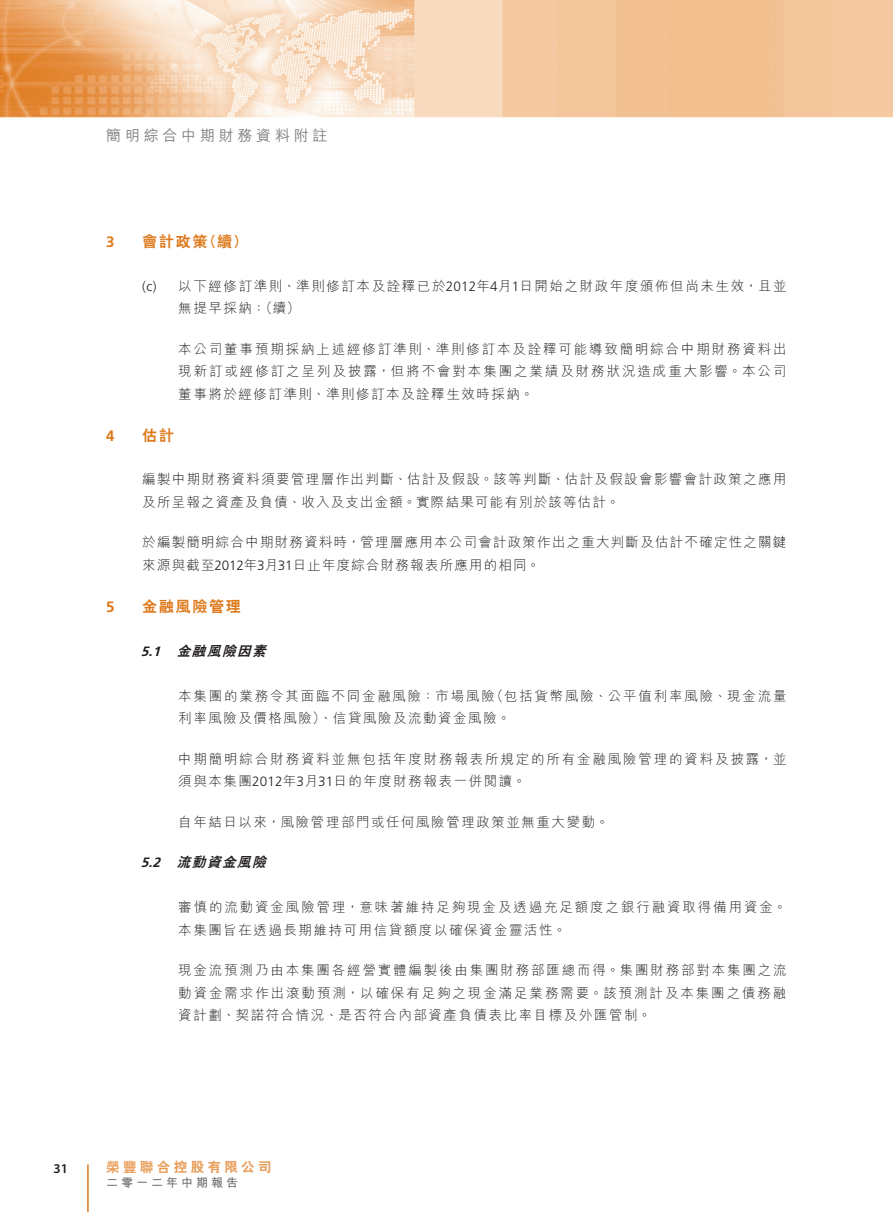
<style>
.page{position:relative;width:893px;height:1212px;background:#fff}
.page>*{position:absolute;margin:0;border:0;box-sizing:border-box;transform-origin:0 0}
._04___H2{font:800 15px "C Hei 2 HK";letter-spacing:.115em;color:#de791b}
.t1{font:500 15px "M Hei HK";letter-spacing:.25em;color:#808285}
._04___H2-2{font:700 15px "Frutiger LT Std";color:#de791b}
._13_____P4{font:300 13.5px/22.5px "M Hei HK";letter-spacing:.135em;color:#231f20}
._12___P2{font:300 13.5px/22.5px "M Hei HK";letter-spacing:.09em;color:#231f20}
._08____IN2{font:300 13.5px "M Hei HK";letter-spacing:.12em;color:#231f20}
._13_____P4-2{font:300 13.5px "M Hei HK";letter-spacing:.115em;color:#231f20}
._06_______H4{font:italic 800 13.5px "C Hei 2 HK";color:#231f20}
.t2{font:800 13.5px "C Hei 2 HK";letter-spacing:.25em;color:#e89c57}
._06_______H4-2{font:italic 700 13.5px "Frutiger LT Std";color:#231f20}
._08____IN2-2{font:300 13.5px "Frutiger LT Std";color:#231f20}
.t3{font:600 13.5px "Myriad Pro";color:#231f20}
.t4{font:700 12px "M Hei HK";letter-spacing:.25em;color:#6c6d70}
.s1{font-family:"Frutiger LT Std"}
</style>
<div class="page">
<img style="left:0;top:0;width:893px;height:118px">
<hr style="left:87px;top:1164px;width:2px;height:48px;background:#de791b">
<p class="t1" style="left:106px;top:125px;width:223px">簡明綜合中期財務資料附註</p>
<p class="_04___H2-2" style="left:106px;top:233px;width:10px">3</p>
<p class="_04___H2-2" style="left:106px;top:427px;width:10px">4</p>
<p class="_04___H2-2" style="left:106px;top:598px;width:10px">5</p>
<p class="_04___H2" style="left:142px;top:232px;width:67px">會計政策</p>
<p class="_04___H2" style="left:202px;top:232px;width:47px">（續(</p>
<p class="_08____IN2-2" style="left:142px;top:279px;width:16px">)c(</p>
<p class="_08____IN2" style="left:178px;top:276px;width:610px">以下經修訂準則、準則修訂本及詮釋已於<span class="s1">2012</span>年月<span class="s1">4 1</span>日開始之財政年度頒佈但尚未生效，且並</p>
<p class="_08____IN2" style="left:178px;top:299px;width:123px">無提早採納（：續(</p>
<p class="_13_____P4" style="left:178px;top:337px;width:610px;text-align:justify">本公司董事預期採納上述經修訂準則、準則修訂本及詮釋可能導致簡明綜合中期財務資料出現新訂或經修訂之呈列及披露，但將不會對本集團之業績及財務狀況造成重大影響。本公司董事將於經修訂準則、準則修訂本及詮釋生效時採納。</p>
<p class="_04___H2" style="left:142px;top:425px;width:33px">估計</p>
<p class="_12___P2" style="left:142px;top:468px;width:646px">編製中期財務資料須要管理層作出判斷、估計及假設。該等判斷、估計及假設會影響會計政策之應用及所呈報之資產及負債、收入及支出金額。實際結果可能有別於該等估計。</p>
<p class="_12___P2" style="left:142px;top:531px;width:646px">於編製簡明綜合中期財務資料時，管理層應用本公司會計政策作出之重大判斷及估計不確定性之關鍵來源與截至<span class="s1">2012</span>年月<span class="s1">3 31</span>日止年度綜合財務報表所應用的相同。</p>
<p class="_04___H2" style="left:142px;top:596px;width:100px">金融風險管理</p>
<p class="_06_______H4-2" style="left:141px;top:643px;width:25px">5.1</p>
<p class="_06_______H4-2" style="left:141px;top:854px;width:25px">5.2</p>
<p class="_06_______H4" style="left:177px;top:641px;width:95px">金融風險因素</p>
<p class="_13_____P4" style="left:178px;top:684px;width:334px">本集團的業務令其面臨不同金融風險：市場風險利率風險及價格風險）、信貸風險及流動資金風險。</p>
<p class="_13_____P4" style="left:178px;top:747px;width:610px">中期簡明綜合財務資料並無包括年度財務報表所規定的所有金融風險管理的資料及披露，並須與本集團<span class="s1">2012</span>年月<span class="s1">3 31</span>日的年度財務報表一併閱讀。</p>
<p class="_13_____P4-2" style="left:178px;top:812px;width:432px">自年結日以來，風險管理部門或任何風險管理政策並無重大變動。</p>
<p class="_06_______H4" style="left:177px;top:853px;width:95px">流動資金風險</p>
<p class="_13_____P4" style="left:490px;top:684px;width:298px">（包括貨幣風險、公平值利率風險、現金流量</p>
<p class="_13_____P4" style="left:178px;top:895px;width:610px">審慎的流動資金風險管理，意味著維持足夠現金及透過充足額度之銀行融資取得備用資金。本集團旨在透過長期維持可用信貸額度以確保資金靈活性。</p>
<p class="_13_____P4" style="left:178px;top:958px;width:610px;text-align:justify">現金流預測乃由本集團各經營實體編製後由集團財務部匯總而得。集團財務部對本集團之流動資金需求作出滾動預測，以確保有足夠之現金滿足業務需要。該預測計及本集團之債務融資計劃、契諾符合情況、是否符合內部資產負債表比率目標及外匯管制。</p>
<p class="t3" style="left:54px;top:1160px;width:16px">31</p>
<p class="t2" style="left:106px;top:1158px;width:167px">榮豐聯合控股有限公司</p>
<p class="t4" style="left:106px;top:1173px;width:133px">二零一二年中期報告</p>
</div>
